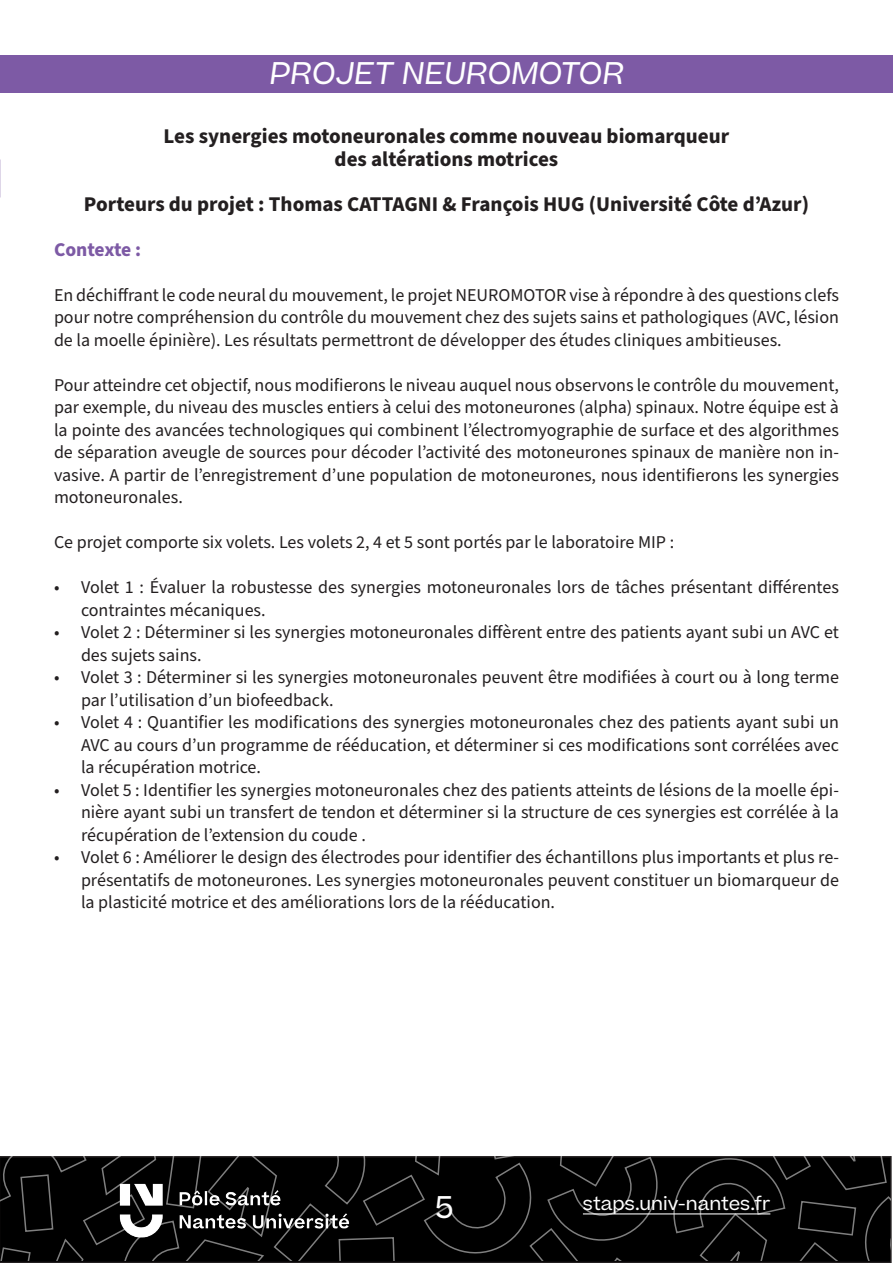
<style>
.page{position:relative;width:893px;height:1263px;background:#fff}
.page>*{position:absolute;margin:0;border:0;box-sizing:border-box;transform-origin:0 0}
.t1{font:italic 30px "Beatrice";color:#fff}
.t2{font:30px "Beatrice";color:#fff}
.t3{font:700 21px "Source Sans Pro";color:#231f20}
.t4{font:700 19.5px "Source Sans Pro";letter-spacing:-.02em;color:#7d5aa5}
.t5{font:18px/22.5px "Source Sans Pro";color:#231f20;text-align:justify}
.t6{font:18px "Beatrice";color:#fff}
</style>
<div class="page">
<div style="left:0;top:55px;width:893px;height:38px;background:#7d5aa5"></div>
<svg style="left:0;top:1156px;width:890px;height:107px;background:#0f0f0f"></svg>
<p class="t1" style="left:269px;top:54px;width:356px">PROJET NEUROMOTOR</p>
<p class="t3" style="left:164px;top:122px;width:567px">Les synergies motoneuronales comme nouveau biomarqueur</p>
<p class="t3" style="left:335px;top:145px;width:225px">des altérations motrices</p>
<p class="t3" style="left:84px;top:190px;width:726px">Porteurs du projet : Thomas CATTAGNI &amp; François HUG (Université Côte d’Azur)</p>
<p class="t4" style="left:54px;top:236px;width:89px">Contexte :</p>
<p class="t5" style="left:54px;top:284px;width:787px">En déchiffrant le code neural du mouvement, le projet NEUROMOTOR vise à répondre à des questions clefs pour notre compréhension du contrôle du mouvement chez des sujets sains et pathologiques (AVC, lésion de la moelle épinière). Les résultats permettront de développer des études cliniques ambitieuses.</p>
<p class="t5" style="left:54px;top:374px;width:787px">Pour atteindre cet objectif, nous modifierons le niveau auquel nous observons le contrôle du mouvement, par exemple, du niveau des muscles entiers à celui des motoneurones (alpha) spinaux. Notre équipe est à la pointe des avancées technologiques qui combinent l’électromyographie de surface et des algorithmes de séparation aveugle de sources pour décoder l’activité des motoneurones spinaux de manière non in&shy;vasive. A partir de l’enregistrement d’une population de motoneurones, nous identifierons les synergies motoneuronales.</p>
<p class="t5" style="left:54px;top:532px;width:622px">Ce projet comporte six volets. Les volets 2, 4 et 5 sont portés par le laboratoire MIP :</p>
<p class="t5" style="left:81px;top:577px;width:759px;text-indent:-27px">• Volet 1 : Évaluer la robustesse des synergies motoneuronales lors de tâches présentant différentes contraintes mécaniques.</p>
<p class="t5" style="left:81px;top:622px;width:759px;text-indent:-27px">• Volet 2 : Déterminer si les synergies motoneuronales diffèrent entre des patients ayant subi un AVC et des sujets sains.</p>
<p class="t5" style="left:81px;top:667px;width:759px;text-indent:-27px">• Volet 3 : Déterminer si les synergies motoneuronales peuvent être modifiées à court ou à long terme par l’utilisation d’un biofeedback.</p>
<p class="t5" style="left:81px;top:712px;width:759px;text-indent:-27px">• Volet 4 : Quantifier les modifications des synergies motoneuronales chez des patients ayant subi un AVC au cours d’un programme de rééducation, et déterminer si ces modifications sont corrélées avec la récupération motrice.</p>
<p class="t5" style="left:81px;top:779px;width:759px;text-indent:-27px">• Volet 5 : Identifier les synergies motoneuronales chez des patients atteints de lésions de la moelle épi&shy;nière ayant subi un transfert de tendon et déterminer si la structure de ces synergies est corrélée à la récupération de l’extension du coude .</p>
<p class="t5" style="left:81px;top:847px;width:759px;text-indent:-27px">• Volet 6 : Améliorer le design des électrodes pour identifier des échantillons plus importants et plus re&shy;présentatifs de motoneurones. Les synergies motoneuronales peuvent constituer un biomarqueur de la plasticité motrice et des améliorations lors de la rééducation.</p>
<p class="t2" style="left:435px;top:1188px;width:20px">5</p>
<p class="t6" style="left:583px;top:1191px;width:189px">staps.univ-nantes.fr</p>
</div>
